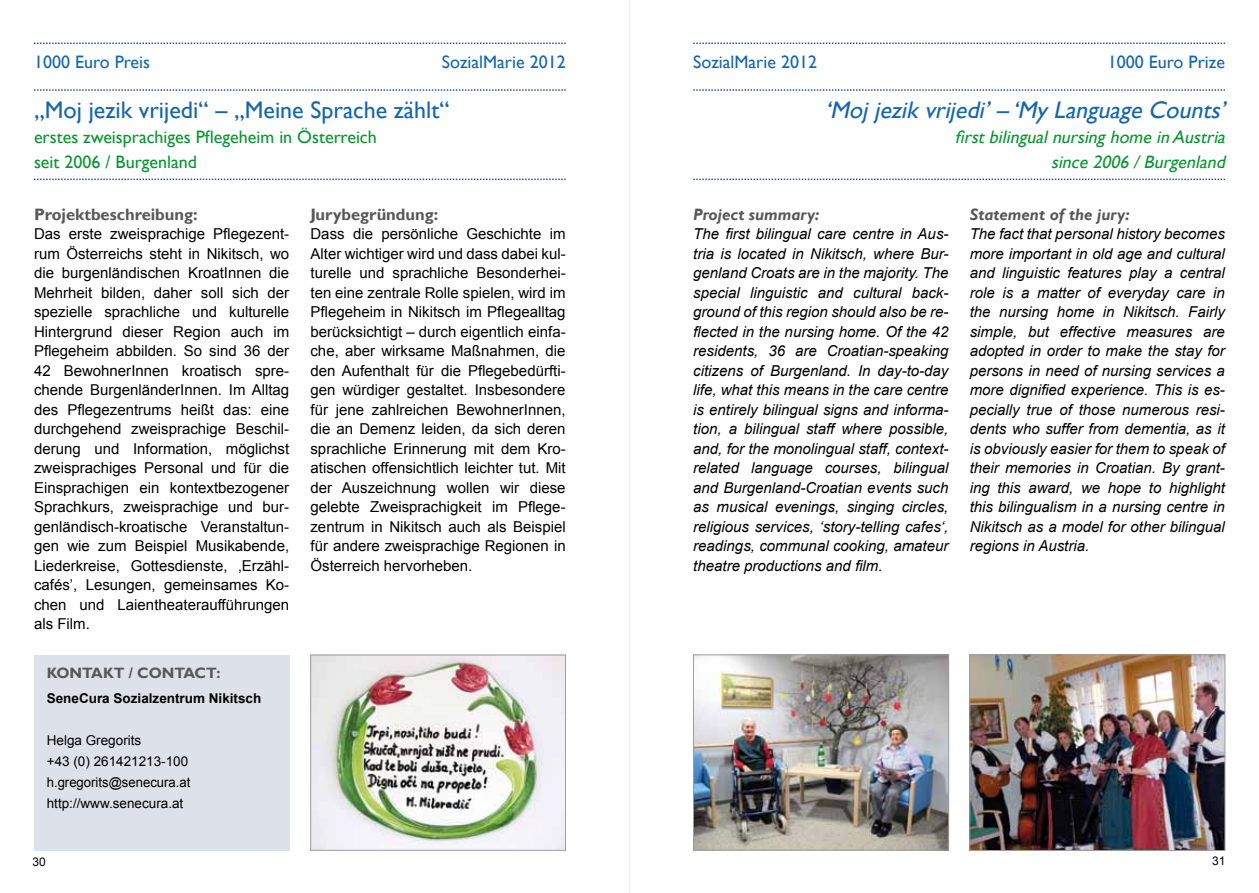
<style>
.page{position:relative;width:1259px;height:893px;background:#fff}
.page>*{position:absolute;margin:0;border:0;box-sizing:border-box;transform-origin:0 0}
.t1{font:24px "Gill Sans";color:#1566ab}
.t2{font:italic 24px "Gill Sans";color:#1566ab}
.t3{font:18px/25.2px "Gill Sans";color:#08962f}
.t4{font:18px "Gill Sans";color:#1566ab}
.t5{font:italic 18px/25.2px "Gill Sans";color:#08962f;text-align:right}
.t6{font:700 16.5px "Gill Sans";color:#58585a}
.t7{font:italic 700 16.5px "Gill Sans";color:#58585a}
.t8{font:15px/19.5px "Arial";color:#000;text-align:justify}
.t9{font:italic 15px/19.5px "Arial";color:#000;text-align:justify}
.t10{font:700 15px "Gill Sans";color:#58585a}
.t11{font:13.5px/21px "Arial";color:#000}
.t12{font:700 13.5px "Arial";color:#000}
.t13{font:12px "Arial";color:#000}
</style>
<div class="page">
<hr style="left:629px;top:0;width:1px;height:893px;background:#eceded">
<div style="left:34px;top:655px;width:255px;height:195px;background:#dce1ea"></div>
<img style="left:312px;top:657px;width:252px;height:191px">
<div style="left:310px;top:655px;width:256px;height:195px;border:1px solid #9c9e9f"></div>
<svg style="left:34px;top:43px;width:532px;height:1px"></svg>
<svg style="left:34px;top:89px;width:532px;height:2px"></svg>
<svg style="left:34px;top:179px;width:532px;height:1px"></svg>
<img style="left:695px;top:657px;width:252px;height:191px">
<div style="left:693px;top:655px;width:256px;height:195px;border:1px solid #9c9e9f"></div>
<img style="left:971px;top:657px;width:252px;height:192px">
<div style="left:969px;top:655px;width:256px;height:196px;border:1px solid #9c9e9f"></div>
<svg style="left:693px;top:43px;width:532px;height:1px"></svg>
<svg style="left:693px;top:89px;width:532px;height:2px"></svg>
<svg style="left:693px;top:179px;width:532px;height:1px"></svg>
<p class="t4" style="left:34px;top:52px;width:118px">1000 Euro Preis</p>
<p class="t4" style="left:442px;top:52px;width:125px">SozialMarie 2012</p>
<h1 class="t1" style="left:34px;top:96px;width:417px">„Moj jezik vrijedi“ – „Meine Sprache zählt“</h1>
<p class="t3" style="left:34px;top:124px;width:344px">erstes zweisprachiges Pflegeheim in Österreich seit 2006 / Burgenland</p>
<p class="t6" style="left:34px;top:204px;width:165px">Projektbeschreibung:</p>
<p class="t8" style="left:34px;top:224px;width:257px">Das erste zweisprachige Pflegezent&shy;rum Österreichs steht in Nikitsch, wo die burgenländischen KroatInnen die Mehrheit bilden, daher soll sich der spezielle sprachliche und kulturelle Hintergrund dieser Region auch im Pflegeheim abbilden. So sind 36 der 42 BewohnerInnen kroatisch spre&shy;chende BurgenländerInnen. Im Alltag des Pflegezentrums heißt das: eine durchgehend zweisprachige Beschil&shy;derung und Information, möglichst zweisprachiges Personal und für die Einsprachigen ein kontextbezogener Sprachkurs, zweisprachige und bur&shy;genländisch-kroatische Veranstaltun&shy;gen wie zum Beispiel Musikabende, Liederkreise, Gottesdienste, ‚Erzähl&shy;cafés’, Lesungen, gemeinsames Ko&shy;chen und Laientheateraufführungen als Film.</p>
<p class="t6" style="left:310px;top:204px;width:129px">Jurybegründung:</p>
<p class="t8" style="left:310px;top:224px;width:257px">Dass die persönliche Geschichte im Alter wichtiger wird und dass dabei kul&shy;turelle und sprachliche Besonderhei&shy;ten eine zentrale Rolle spielen, wird im Pflegeheim in Nikitsch im Pflegealltag berücksichtigt – durch eigentlich einfa&shy;che, aber wirksame Maßnahmen, die den Aufenthalt für die Pflegebedürfti&shy;gen würdiger gestaltet. Insbesondere für jene zahlreichen BewohnerInnen, die an Demenz leiden, da sich deren sprachliche Erinnerung mit dem Kro&shy;atischen offensichtlich leichter tut. Mit der Auszeichnung wollen wir diese gelebte Zweisprachigkeit im Pflege&shy;zentrum in Nikitsch auch als Beispiel für andere zweisprachige Regionen in Österreich hervorheben.</p>
<p class="t10" style="left:47px;top:664px;width:175px">KONTAKT / CONTACT:</p>
<p class="t12" style="left:47px;top:689px;width:216px">SeneCura Sozialzentrum Nikitsch</p>
<p class="t11" style="left:47px;top:730px;width:145px">Helga Gregorits<br>+43 (0) 261421213-100 h.gregorits@senecura.at http://www.senecura.at</p>
<p class="t4" style="left:693px;top:52px;width:125px">SozialMarie 2012</p>
<p class="t4" style="left:1108px;top:52px;width:118px">1000 Euro Prize</p>
<h1 class="t2" style="left:825px;top:96px;width:408px">‘Moj jezik vrijedi’– ‘MyLanguage Counts’</h1>
<p class="t5" style="left:955px;top:124px;width:276px">firstbilingualnursinghome in Austria since 2006 /Burgenland</p>
<p class="t7" style="left:693px;top:205px;width:128px">Project summary:</p>
<p class="t9" style="left:693px;top:224px;width:257px">The first bilingual care centre in Aus&shy;tria is located in Nikitsch, where Bur&shy;genland Croats are in the majority. The special linguistic and cultural back&shy;ground of this region should also be re&shy;flected in the nursing home. Of the 42 residents, 36 are Croatian-speaking citizens of Burgenland. In day-to-day life, what this means in the care centre is entirely bilingual signs and informa&shy;tion, a bilingual staff where possible, and, for the monolingual staff, context&shy;related language courses, bilingual and Burgenland-Croatian events such as musical evenings, singing circles, religious services, ‘story-telling cafes‘, readings, communal cooking, amateur theatre productions and film.</p>
<p class="t7" style="left:969px;top:205px;width:161px">Statement of the jury:</p>
<p class="t9" style="left:969px;top:224px;width:257px">The fact that personal history becomes more important in old age and cultural and linguistic features play a central role is a matter of everyday care in the nursing home in Nikitsch. Fairly simple, but effective measures are adopted in order to make the stay for persons in need of nursing services a more dignified experience. This is es&shy;pecially true of those numerous resi&shy;dents who suffer from dementia, as it is obviously easier for them to speak of their memories in Croatian. By grant&shy;ing this award, we hope to highlight this bilingualism in a nursing centre in Nikitsch as a model for other bilingual regions in Austria.</p>
<p class="t13" style="left:33px;top:854px;width:15px">30</p>
<p class="t13" style="left:1212px;top:853px;width:15px">31</p>
</div>
